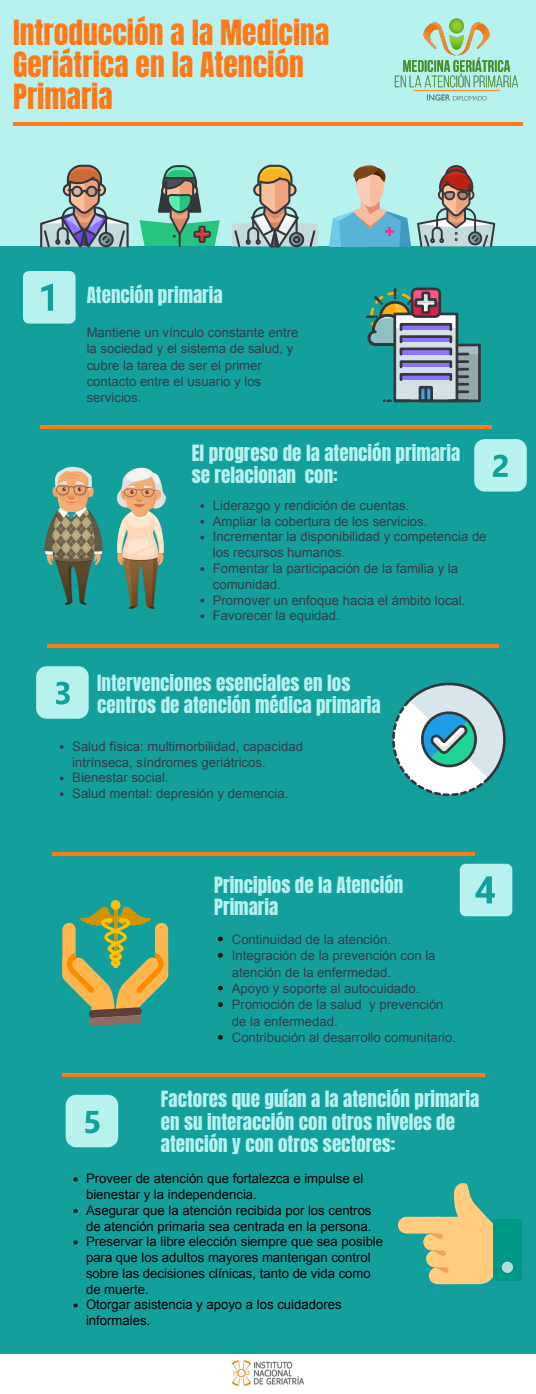
<style>
.page{position:relative;width:536px;height:1394px;background:#13a09c}
.page>*{position:absolute;margin:0;border:0;box-sizing:border-box;transform-origin:0 0}
.t1{font:29.57px/32.2px "Anton";color:#ff7a19}
.t2{font:19.07px/22.3px "Anton";color:#b7f2ef}
.t3{font:13.12px/16.4px "Arial";color:#303d4b}
.t4{font:13.12px/15.8px "Arial";color:#000}
</style>
<div class="page">
<div style="left:0;top:0;width:536px;height:246px;background:#b7f2ef"></div>
<svg style="left:218px;top:936px;width:4px;height:5px"></svg>
<svg style="left:218px;top:953px;width:4px;height:4px"></svg>
<svg style="left:218px;top:986px;width:4px;height:4px"></svg>
<svg style="left:218px;top:1002px;width:4px;height:5px"></svg>
<svg style="left:218px;top:1035px;width:4px;height:5px"></svg>
<hr style="left:13px;top:122px;width:509px;height:3px;background:#ff7a19">
<hr style="left:40px;top:425px;width:452px;height:4px;background:#ff7a19">
<hr style="left:53px;top:852px;width:421px;height:4px;background:#ff7a19">
<div style="left:0;top:1354px;width:536px;height:40px;background:#fff"></div>
<img style="left:394px;top:18px;width:124px;height:83px">
<svg style="left:458px;top:348px;width:18px;height:6px"></svg>
<div style="left:422px;top:354px;width:57px;height:47px;background:#95a8ad"></div>
<div style="left:420px;top:344px;width:60px;height:58px;border:3px solid #33363a"></div>
<div style="left:394px;top:328px;width:63px;height:73px;background:#d3e0e5"></div>
<div style="left:393px;top:313px;width:65px;height:89px;border:3px solid #33363a"></div>
<div style="left:399px;top:323px;width:53px;height:8px;border:3px solid #33363a"></div>
<div style="left:399px;top:335px;width:53px;height:8px;border:3px solid #33363a"></div>
<div style="left:401px;top:349px;width:49px;height:5px;background:#8e73ff"></div>
<div style="left:399px;top:347px;width:53px;height:9px;border:3px solid #33363a"></div>
<div style="left:399px;top:360px;width:53px;height:8px;border:3px solid #33363a"></div>
<div style="left:399px;top:373px;width:53px;height:8px;border:3px solid #33363a"></div>
<hr style="left:395px;top:399px;width:14px;height:3px;background:#33363a">
<svg style="left:384px;top:399px;width:6px;height:3px"></svg>
<svg style="left:417px;top:385px;width:17px;height:17px"></svg>
<div style="left:410px;top:288px;width:31px;height:30px;border:3px solid #33363a;border-radius:5px"></div>
<svg style="left:366px;top:289px;width:72px;height:58px"></svg>
<svg style="left:445px;top:353px;width:22px;height:49px"></svg>
<svg style="left:329px;top:165px;width:82px;height:82px"></svg>
<svg style="left:258px;top:166px;width:33px;height:30px"></svg>
<div style="left:258px;top:169px;width:33px;height:31px;background:#f9b223;border-radius:14px"></div>
<div style="left:257px;top:165px;width:35px;height:32px;border:2px solid #33363a;border-radius:14px"></div>
<svg style="left:232px;top:171px;width:86px;height:76px"></svg>
<svg style="left:68px;top:166px;width:33px;height:30px"></svg>
<div style="left:67px;top:165px;width:35px;height:32px;border:2px solid #33363a;border-radius:14px"></div>
<svg style="left:40px;top:169px;width:89px;height:78px"></svg>
<svg style="left:139px;top:165px;width:81px;height:81px"></svg>
<svg style="left:417px;top:165px;width:78px;height:82px"></svg>
<img style="left:116px;top:468px;width:50px;height:141px">
<img style="left:44px;top:466px;width:59px;height:139px">
<svg style="left:392px;top:682px;width:113px;height:114px"></svg>
<svg style="left:62px;top:900px;width:106px;height:126px"></svg>
<img style="left:230px;top:1359px;width:75px;height:28px">
<svg style="left:474px;top:439px;width:52px;height:53px;background:#a4e8e5"></svg>
<svg style="left:23px;top:271px;width:52px;height:53px;background:#a9ebe8"></svg>
<svg style="left:459px;top:864px;width:53px;height:52px;background:#a3e8e4"></svg>
<svg style="left:36px;top:666px;width:53px;height:53px;background:#a4e8e5"></svg>
<div style="left:398px;top:1217px;width:50px;height:16px;background:#ffcc80;border-radius:8px"></div>
<svg style="left:423px;top:1233px;width:34px;height:17px"></svg>
<div style="left:426px;top:1250px;width:33px;height:17px;background:#ffcc80;border-radius:8px"></div>
<div style="left:493px;top:1219px;width:28px;height:62px;background:#009688"></div>
<svg style="left:428px;top:1183px;width:85px;height:101px"></svg>
<svg style="left:200px;top:504px;width:4px;height:4px"></svg>
<svg style="left:200px;top:520px;width:4px;height:4px"></svg>
<svg style="left:200px;top:536px;width:4px;height:3px"></svg>
<svg style="left:200px;top:567px;width:4px;height:4px"></svg>
<svg style="left:200px;top:598px;width:4px;height:4px"></svg>
<svg style="left:200px;top:614px;width:4px;height:4px"></svg>
<hr style="left:47px;top:644px;width:451px;height:4px;background:#ff7a19">
<svg style="left:60px;top:745px;width:4px;height:4px"></svg>
<svg style="left:60px;top:776px;width:4px;height:4px"></svg>
<svg style="left:60px;top:792px;width:4px;height:4px"></svg>
<hr style="left:62px;top:1073px;width:422px;height:3px;background:#ff7a19">
<svg style="left:66px;top:1095px;width:52px;height:52px;background:#a6e9e6"></svg>
<svg style="left:74px;top:1177px;width:3px;height:4px"></svg>
<svg style="left:74px;top:1209px;width:3px;height:4px"></svg>
<svg style="left:74px;top:1240px;width:3px;height:4px"></svg>
<svg style="left:74px;top:1303px;width:3px;height:4px"></svg>
<h1 class="t1" style="left:13px;top:18px;width:317px">Introducción a la Medicina<br>Geriátrica en la Atención<br>Primaria</h1>
<h2 class="t2" style="left:87px;top:285px;width:137px">Atención primaria</h2>
<p class="t3" style="left:87px;top:324px;width:213px">Mantiene un vínculo constante entre la sociedad y el sistema de salud, y cubre la tarea de ser el primer contacto entre el usuario y los servicios.</p>
<h2 class="t2" style="left:192px;top:443px;width:270px">El progreso de la atención primaria se relacionan con:</h2>
<p class="t3" style="left:213px;top:498px;width:275px;line-height:15.8px">Liderazgo y rendición de cuentas.<br>Ampliar la cobertura de los servicios.<br>Incrementar la disponibilidad y competencia de los recursos humanos.<br>Fomentar la participación de la familia y la comunidad.<br>Promover un enfoque hacia el ámbito local.<br>Favorecer la equidad.</p>
<h2 class="t2" style="left:97px;top:673px;width:285px">Intervenciones esenciales en los centros de atención médica primaria</h2>
<p class="t3" style="left:72px;top:738px;width:232px;line-height:15.8px">Salud física: multimorbilidad, capacidad intrínseca, síndromes geriátricos.<br>Bienestar social.<br>Salud mental: depresión y demencia.</p>
<h2 class="t2" style="left:214px;top:875px;width:191px">Principios de la Atención<br>Primaria</h2>
<p class="t3" style="left:232px;top:931px;width:225px">Continuidad de la atención.<br>Integración de la prevención con la atención de la enfermedad.<br>Apoyo y soporte al autocuidado.<br>Promoción de la salud y prevención de la enfermedad.<br>Contribución al desarrollo comunitario.</p>
<h2 class="t2" style="left:161px;top:1089px;width:320px">Factores que guían a la atención primaria en su interacción con otros niveles de atención y con otros sectores:</h2>
<p class="t4" style="left:86px;top:1171px;width:298px">Proveer de atención que fortalezca e impulse el bienestar y la independencia.<br>Asegurar que la atención recibida por los centros de atención primaria sea centrada en la persona.<br>Preservar la libre elección siempre que sea posible para que los adultos mayores mantengan control sobre las decisiones clínicas, tanto de vida como de muerte.<br>Otorgar asistencia y apoyo a los cuidadores informales.</p>
</div>
